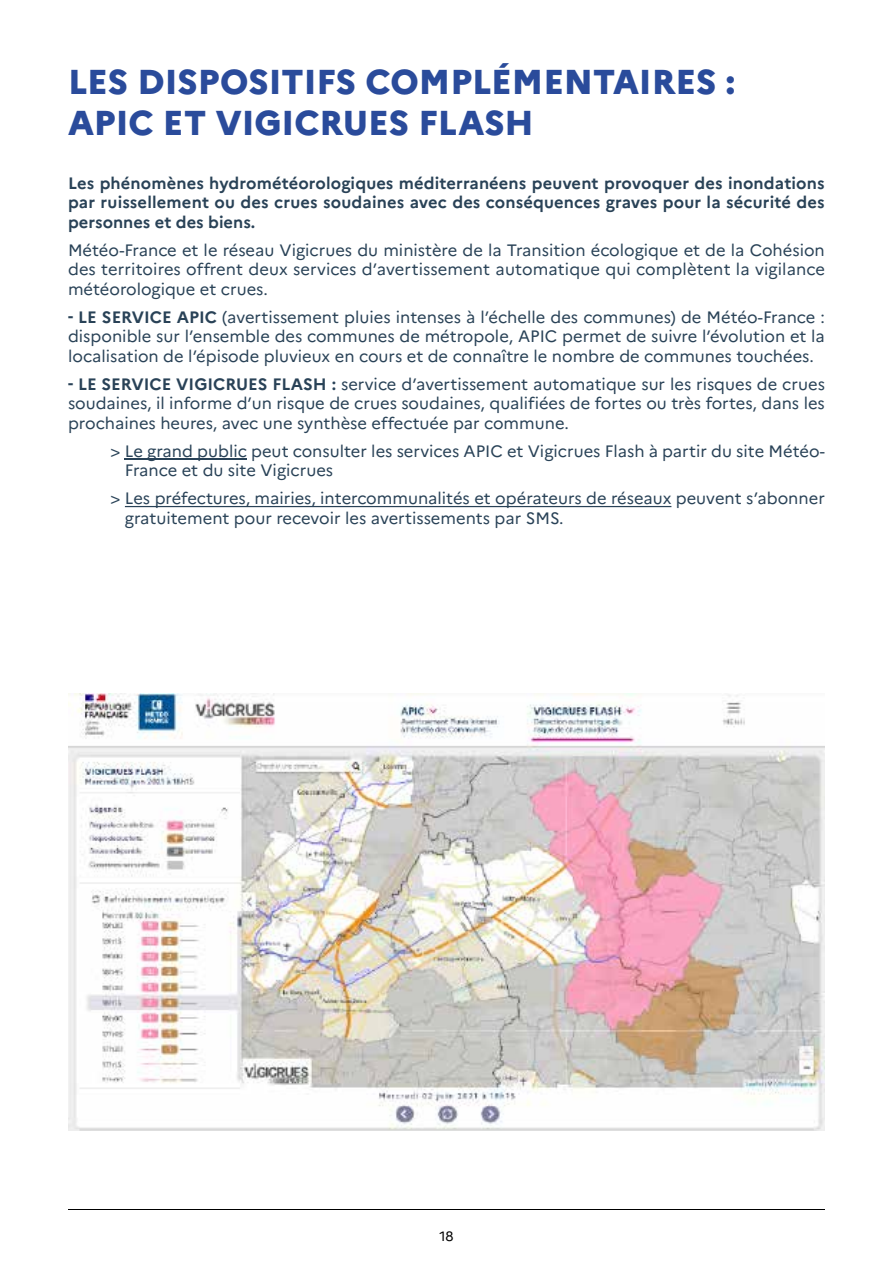
<style>
.page{position:relative;width:893px;height:1263px;background:#fff}
.page>*{position:absolute;margin:0;border:0;box-sizing:border-box;transform-origin:0 0}
.t1{font:800 34.5px/41.2px "Marianne";color:#2a4b9b}
.t2{font:16.5px/19.5px "Marianne";color:#294257;text-align:justify}
.t3{font:700 16.5px/19.5px "Marianne";letter-spacing:.005em;color:#294257;text-align:justify}
.t4{font:13.5px "Marianne";color:#000}
.s1{font-weight:700}
</style>
<div class="page">
<hr style="left:68px;top:1209px;width:757px;height:1px;background:#000">
<hr style="left:125px;top:458px;width:122px;height:2px;background:#294257">
<img style="left:68px;top:694px;width:757px;height:437px">
<hr style="left:125px;top:506px;width:546px;height:1px;background:#294257">
<h2 class="t1" style="left:68px;top:61px;width:669px">LES DISPOSITIFS COMPLÉMENTAIRES :<br>APIC ET VIGICRUES FLASH</h2>
<p class="t3" style="left:68px;top:173px;width:758px">Les phénomènes hydrométéorologiques méditerranéens peuvent provoquer des inondations par ruissellement ou des crues soudaines avec des conséquences graves pour la sécurité des personnes et des biens.</p>
<p class="t2" style="left:68px;top:240px;width:758px">Météo-France et le réseau Vigicrues du ministère de la Transition écologique et de la Cohésion des territoires offrent deux services d’avertissement automatique qui complètent la vigilance météorologique et crues.</p>
<p class="t2" style="left:68px;top:307px;width:758px"><span class="s1">- LE SERVICE APIC</span> (avertissement pluies intenses à l’échelle des communes) de Météo-France : disponible sur l’ensemble des communes de métropole, APIC permet de suivre l’évolution et la localisation de l’épisode pluvieux en cours et de connaître le nombre de communes touchées.</p>
<p class="t2" style="left:68px;top:374px;width:758px"><span class="s1">- LE SERVICE VIGICRUES FLASH :</span> service d’avertissement automatique sur les risques de crues soudaines, il informe d’un risque de crues soudaines, qualifiées de fortes ou très fortes, dans les prochaines heures, avec une synthèse effectuée par commune.</p>
<p class="t2" style="left:125px;top:441px;width:702px;text-indent:-14px">&gt; Le grand public peut consulter les services APIC et Vigicrues Flash à partir du site Météo-<br>France et du site Vigicrues</p>
<p class="t2" style="left:125px;top:489px;width:701px;text-indent:-14px">&gt; Les préfectures, mairies, intercommunalités et opérateurs de réseaux peuvent s’abonner gratuitement pour recevoir les avertissements par SMS.</p>
<p class="t4" style="left:439px;top:1228px;width:16px">18</p>
</div>
